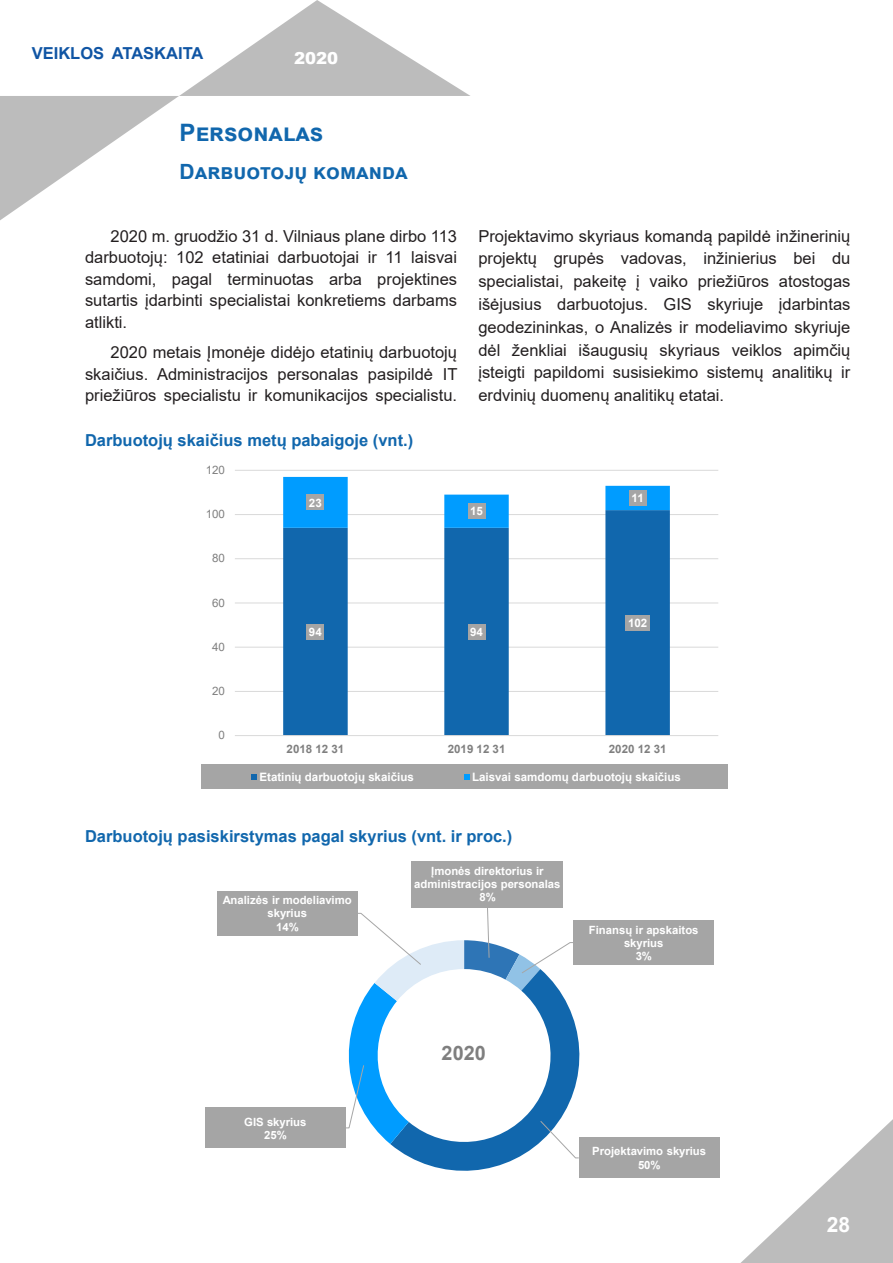
<style>
.page{position:relative;width:893px;height:1263px;background:#fff}
.page>*{position:absolute;margin:0;border:0;box-sizing:border-box;transform-origin:0 0}
.Skyrius_turiniui{font:700 24px "Arial";letter-spacing:.025em;color:#1167ad}
.Poskyris{font:700 21px "Arial";letter-spacing:.025em;color:#1167ad}
.t1{font:700 21px "Arial";color:#fff}
.t2{font:700 19.8px "Arial";color:#7f7f7f}
.Paprastas_tekstas{font:16.5px/22.8px "Arial";color:#231f20;text-align:justify}
.Grafikas_lentele{font:700 16.5px "Arial";color:#1167ad}
.t3{font:700 16.5px "Arial";color:#1055a4}
.t4{font:900 16.5px "Arial";color:#fff}
.t5{font:700 11.55px "Arial";color:#fff}
.t6{font:700 11.55px "Arial";color:#7f7f7f}
.t7{font:11.55px "Arial";color:#7f7f7f}
.t8{font:700 11.4px/13px "Arial";color:#fff;text-align:center}
</style>
<div class="page">
<svg style="left:741px;top:1119px;width:152px;height:144px"></svg>
<svg style="left:0;top:0;width:470px;height:220px"></svg>
<hr style="left:235px;top:691px;width:483px;height:1px;background:#d9d9d9">
<hr style="left:235px;top:647px;width:483px;height:1px;background:#d9d9d9">
<hr style="left:235px;top:603px;width:483px;height:1px;background:#d9d9d9">
<hr style="left:235px;top:558px;width:483px;height:1px;background:#d9d9d9">
<hr style="left:235px;top:514px;width:483px;height:1px;background:#d9d9d9">
<hr style="left:235px;top:470px;width:483px;height:1px;background:#d9d9d9">
<svg style="left:283px;top:528px;width:387px;height:207px"></svg>
<svg style="left:283px;top:477px;width:387px;height:51px"></svg>
<hr style="left:235px;top:735px;width:483px;height:1px;background:#d9d9d9">
<div style="left:307px;top:624px;width:17px;height:15px;background:#a5a5a5"></div>
<div style="left:468px;top:624px;width:17px;height:15px;background:#a5a5a5"></div>
<div style="left:626px;top:615px;width:24px;height:16px;background:#a5a5a5"></div>
<div style="left:307px;top:494px;width:17px;height:16px;background:#a5a5a5"></div>
<div style="left:468px;top:503px;width:17px;height:16px;background:#a5a5a5"></div>
<div style="left:629px;top:490px;width:17px;height:16px;background:#a5a5a5"></div>
<div style="left:201px;top:765px;width:526px;height:24px;background:#a5a5a5"></div>
<svg style="left:251px;top:774px;width:6px;height:6px"></svg>
<svg style="left:464px;top:774px;width:5px;height:6px"></svg>
<svg style="left:335px;top:907px;width:258px;height:264px"></svg>
<div style="left:412px;top:861px;width:151px;height:46px;background:#a5a5a5"></div>
<div style="left:573px;top:920px;width:141px;height:45px;background:#a5a5a5"></div>
<div style="left:579px;top:1138px;width:141px;height:40px;background:#a5a5a5"></div>
<div style="left:205px;top:1108px;width:141px;height:40px;background:#a5a5a5"></div>
<div style="left:217px;top:891px;width:141px;height:44px;background:#a5a5a5"></div>
<div style="left:418px;top:1038px;width:91px;height:30px;background:#fff"></div>
<p class="t3" style="left:32px;top:41px;width:173px">VEIKLOS ATASKAITA</p>
<p class="t4" style="left:294px;top:46px;width:46px">2020</p>
<p class="Skyrius_turiniui" style="left:180px;top:115px;width:145px">Personalas</p>
<p class="Poskyris" style="left:180px;top:157px;width:229px">Darbuotojų komanda</p>
<p class="Paprastas_tekstas" style="left:85px;top:225px;width:374px;line-height:21.6px;text-indent:26px">2020 m. gruodžio 31 d. Vilniaus plane dirbo 113 darbuotojų: 102 etatiniai darbuotojai ir 11 laisvai samdomi, pagal terminuotas arba projektines sutartis įdarbinti specialistai konkretiems darbams atlikti.</p>
<p class="Paprastas_tekstas" style="left:85px;top:341px;width:374px;line-height:21.6px;text-indent:26px">2020 metais Įmonėje didėjo etatinių darbuotojų skaičius. Administracijos personalas pasipildė IT priežiūros specialistu ir komunikacijos specialistu.</p>
<p class="Grafikas_lentele" style="left:85px;top:428px;width:330px">Darbuotojų skaičius metų pabaigoje (vnt.)</p>
<p class="t7" style="left:206px;top:462px;width:21px">120</p>
<p class="t7" style="left:206px;top:506px;width:21px">100</p>
<p class="t5" style="left:309px;top:494px;width:14px">23</p>
<p class="Paprastas_tekstas" style="left:478px;top:224px;width:374px">Projektavimo skyriaus komandą papildė inžinerinių projektų grupės vadovas, inžinierius bei du specialistai, pakeitę į vaiko priežiūros atostogas išėjusius darbuotojus. GIS skyriuje įdarbintas geodezininkas, o Analizės ir modeliavimo skyriuje dėl ženkliai išaugusių skyriaus veiklos apimčių įsteigti papildomi susisiekimo sistemų analitikų ir erdvinių duomenų analitikų etatai.</p>
<p class="t5" style="left:470px;top:503px;width:14px">15</p>
<p class="t5" style="left:631px;top:490px;width:14px">11</p>
<p class="t7" style="left:212px;top:550px;width:14px">80</p>
<p class="t7" style="left:212px;top:595px;width:14px">60</p>
<p class="t7" style="left:212px;top:639px;width:14px">40</p>
<p class="t7" style="left:212px;top:683px;width:14px">20</p>
<p class="t7" style="left:219px;top:727px;width:8px">0</p>
<p class="t5" style="left:309px;top:624px;width:14px">94</p>
<p class="t5" style="left:470px;top:624px;width:14px">94</p>
<p class="t5" style="left:628px;top:615px;width:21px">102</p>
<p class="t6" style="left:287px;top:741px;width:59px">2018 12 31</p>
<p class="t6" style="left:448px;top:741px;width:59px">2019 12 31</p>
<p class="t6" style="left:609px;top:741px;width:59px">2020 12 31</p>
<p class="t5" style="left:259px;top:768px;width:156px">Etatinių darbuotojų skaičius</p>
<p class="t5" style="left:472px;top:768px;width:210px">Laisvai samdomų darbuotojų skaičius</p>
<p class="Grafikas_lentele" style="left:85px;top:825px;width:429px">Darbuotojų pasiskirstymas pagal skyrius (vnt. ir proc.)</p>
<p class="t8" style="left:414px;top:865px;width:148px">Įmonės direktorius ir administracijos personalas<br>8%</p>
<p class="t8" style="left:223px;top:894px;width:131px">Analizės ir modeliavimo skyrius<br>14%</p>
<p class="t8" style="left:589px;top:923px;width:111px">Finansų ir apskaitos skyrius<br>3%</p>
<p class="t8" style="left:244px;top:1115px;width:64px">GIS skyrius<br>25%</p>
<p class="t2" style="left:442px;top:1039px;width:46px">2020</p>
<p class="t8" style="left:592px;top:1145px;width:115px">Projektavimo skyrius<br>50%</p>
<p class="t1" style="left:827px;top:1210px;width:25px">28</p>
</div>
